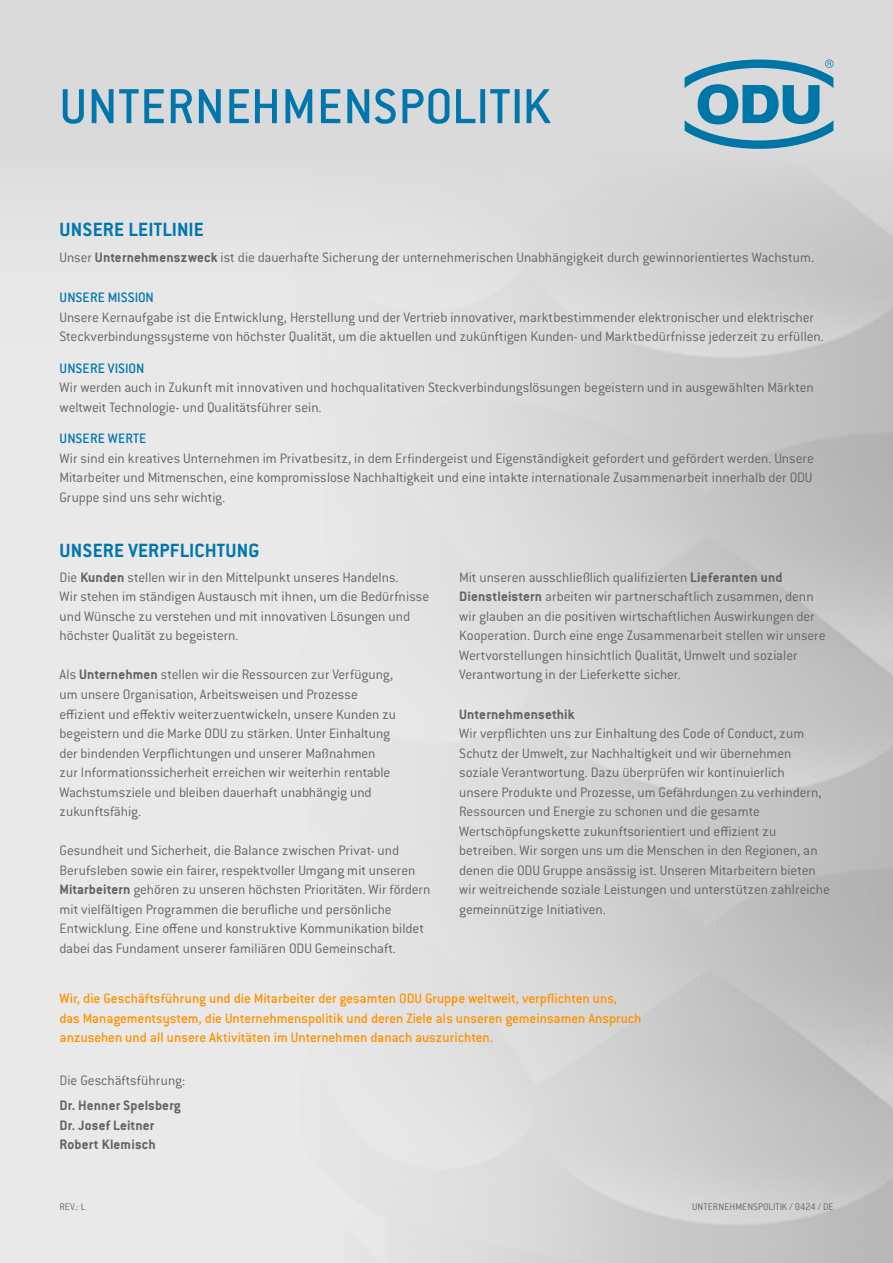
<style>
.page{position:relative;width:893px;height:1263px;background:#fff}
.page>*{position:absolute;margin:0;border:0;box-sizing:border-box;transform-origin:0 0}
.t1{font:500 54px "ITC Conduitfor ODU";letter-spacing:.01em;color:#0076ad}
.t2{font:700 21px "ITC Conduitfor ODU";letter-spacing:.01em;color:#0076ad}
.t3{font:300 15px/19.5px "ITC Conduitfor ODU";letter-spacing:-.005em;color:#646363}
.t4{font:500 15px/19.5px "ITC Conduitfor ODU";letter-spacing:-.005em;color:#ff9200}
.t5{font:300 15px "ITC Conduitfor ODU";letter-spacing:-.005em;color:#646464}
.t6{font:700 15px/19.5px "ITC Conduitfor ODU";letter-spacing:.01em;color:#646464}
.t7{font:500 15px "ITC Conduitfor ODU";letter-spacing:.01em;color:#0076ad}
.t8{font:700 15px "ITC Conduitfor ODU";letter-spacing:.01em;color:#646363}
.t9{font:300 10.5px "ITC Conduitfor ODU";letter-spacing:.01em;color:#646464}
.s1{font-weight:700}
</style>
<div class="page">
<svg style="left:685px;top:60px;width:148px;height:89px"></svg>
<h1 class="t1" style="left:60px;top:76px;width:493px">UNTERNEHMENSPOLITIK</h1>
<h2 class="t2" style="left:60px;top:218px;width:146px">UNSERE LEITLINIE</h2>
<p class="t5" style="left:60px;top:249px;width:756px">Unser <span class="s1">Unternehmenszweck</span> ist die dauerhafte Sicherung der unternehmerischen Unabhängigkeit durch gewinnorientiertes Wachstum.</p>
<p class="t7" style="left:60px;top:289px;width:96px">UNSERE MISSION</p>
<p class="t3" style="left:60px;top:307px;width:766px">Unsere Kernaufgabe ist die Entwicklung, Herstellung und der Vertrieb innovativer, marktbestimmender elektronischer und elektrischer<br>Steckverbindungssysteme von höchster Qualität, um die aktuellen und zukünftigen Kunden- und Marktbedürfnisse jederzeit zu erfüllen.</p>
<p class="t7" style="left:60px;top:360px;width:86px">UNSERE VISION</p>
<p class="t3" style="left:60px;top:378px;width:756px">Wir werden auch in Zukunft mit innovativen und hochqualitativen Steckverbindungslösungen begeistern und in ausgewählten Märkten weltweit Technologie- und Qualitätsführer sein.</p>
<p class="t7" style="left:60px;top:430px;width:88px">UNSERE WERTE</p>
<p class="t3" style="left:60px;top:448px;width:756px;text-align:justify">Wir sind ein kreatives Unternehmen im Privatbesitz, in dem Erfindergeist und Eigenständigkeit gefordert und gefördert werden. Unsere Mitarbeiter und Mitmenschen, eine kompromisslose Nachhaltigkeit und eine intakte internationale Zusammenarbeit innerhalb der ODU Gruppe sind uns sehr wichtig.</p>
<h2 class="t2" style="left:60px;top:538px;width:202px">UNSERE VERPFLICHTUNG</h2>
<p class="t3" style="left:60px;top:568px;width:371px">Die <span class="s1">Kunden</span> stellen wir in den Mittelpunkt unseres Handelns.<br>Wir stehen im ständigen Austausch mit ihnen, um die Bedürfnisse und Wünsche zu verstehen und mit innovativen Lösungen und höchster Qualität zu begeistern.</p>
<p class="t3" style="left:60px;top:665px;width:338px">Als <span class="s1">Unternehmen</span> stellen wir die Ressourcen zur Verfügung, um unsere Organisation, Arbeitsweisen und Prozesse effizient und effektiv weiterzuentwickeln, unsere Kunden zu begeistern und die Marke ODU zu stärken. Unter Einhaltung der bindenden Verpflichtungen und unserer Maßnahmen zur Informationssicherheit erreichen wir weiterhin rentable Wachstumsziele und bleiben dauerhaft unabhängig und zukunftsfähig.</p>
<p class="t3" style="left:60px;top:841px;width:372px">Gesundheit und Sicherheit, die Balance zwischen Privat- und Berufsleben sowie ein fairer, respektvoller Umgang mit unseren <span class="s1">Mitarbeitern</span> gehören zu unseren höchsten Prioritäten. Wir fördern mit vielfältigen Programmen die berufliche und persönliche Entwicklung. Eine offene und konstruktive Kommunikation bildet dabei das Fundament unserer familiären ODU Gemeinschaft.</p>
<p class="t3" style="left:459px;top:568px;width:368px">Mit unseren ausschließlich qualifizierten <span class="s1">Lieferanten und Dienstleistern</span> arbeiten wir partnerschaftlich zusammen, denn wir glauben an die positiven wirtschaftlichen Auswirkungen der Kooperation. Durch eine enge Zusammenarbeit stellen wir unsere Wertvorstellungen hinsichtlich Qualität, Umwelt und sozialer Verantwortung in der Lieferkette sicher.</p>
<p class="t8" style="left:459px;top:705px;width:117px">Unternehmensethik</p>
<p class="t3" style="left:459px;top:724px;width:372px">Wir verpflichten uns zur Einhaltung des Code of Conduct, zum Schutz der Umwelt, zur Nachhaltigkeit und wir übernehmen soziale Verantwortung. Dazu überprüfen wir kontinuierlich<br>unsere Produkte und Prozesse, um Gefährdungen zu verhindern, Ressourcen und Energie zu schonen und die gesamte Wertschöpfungskette zukunftsorientiert und effizient zu betreiben. Wir sorgen uns um die Menschen in den Regionen, an denen die ODU Gruppe ansässig ist. Unseren Mitarbeitern bieten wir weitreichende soziale Leistungen und unterstützen zahlreiche gemeinnützige Initiativen.</p>
<p class="t4" style="left:60px;top:989px;width:583px">Wir, die Geschäftsführung und die Mitarbeiter der gesamten ODU Gruppe weltweit, verpflichten uns,<br>das Managementsystem, die Unternehmenspolitik und deren Ziele als unseren gemeinsamen Anspruch anzusehen und all unsere Aktivitäten im Unternehmen danach auszurichten.</p>
<p class="t5" style="left:60px;top:1072px;width:127px">Die Geschäftsführung:</p>
<p class="t6" style="left:60px;top:1095px;width:123px">Dr. Henner Spelsberg<br>Dr. Josef Leitner<br>Robert Klemisch</p>
<p class="t9" style="left:60px;top:1201px;width:28px">REV.: L</p>
<p class="t9" style="left:692px;top:1201px;width:143px">UNTERNEHMENSPOLITIK / 0424 / DE</p>
</div>
